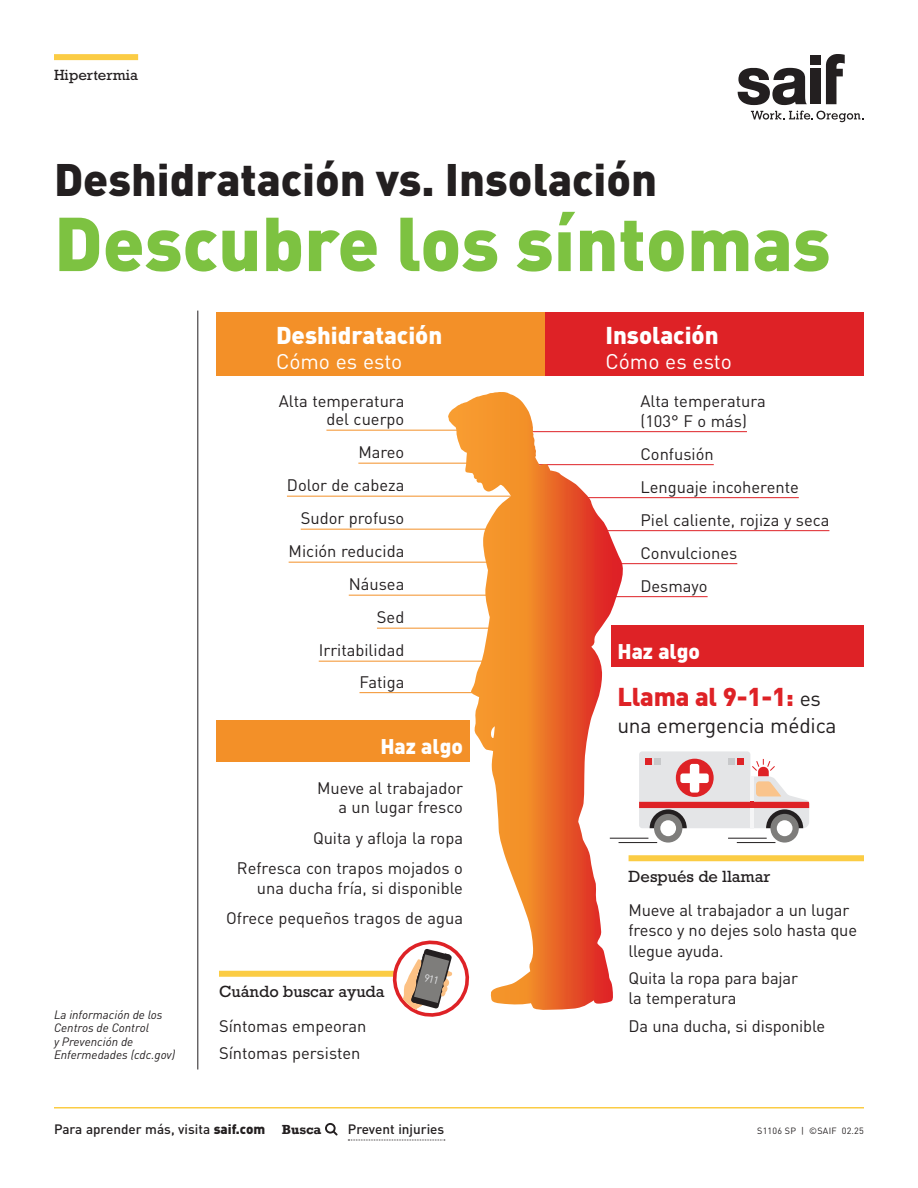
<style>
.page{position:relative;width:918px;height:1188px;background:#fff}
.page>*{position:absolute;margin:0;border:0;box-sizing:border-box;transform-origin:0 0}
.Header_-_Large_lime_green{font:900 75px "DINOT";color:#7dc241}
.Header_-_Small_black{font:900 45px "DINOT";color:#231f20}
.Body_text{font:900 25.5px "DINOT";letter-spacing:-.01em;color:#de2226}
.Body_text-2{font:900 24px "DINOT";color:#fff}
.Body_text-3{font:21px "DINOT";color:#fff}
.Body_text-4{font:21px "DINOT";letter-spacing:-.01em;color:#231f20}
.Body_text-5{font:900 21px "DINOT";color:#fff}
.Body_text-6{font:16.5px/19.5px "DINOT";color:#231f20;text-align:right}
.Sidebar{font:16.5px/19.5px "DINOT";letter-spacing:-.01em;color:#231f20}
.Sidebar_header{font:16.5px "Rockwell Std";color:#231f20}
.Sidebar_header-2{font:15px "Rockwell Std";color:#231f20}
.Body_-_first_line{font:500 13.5px "DINOT";color:#231f20}
.t1{font:italic 12px/13.5px "DINOT";color:#231f20}
.t2{font:9px "DINOT";letter-spacing:.025em;color:#231f20}
.s1{font-weight:400;font-size:21px;color:#231f20}
.s2{font-weight:900}
.s3{font-family:"Rockwell";font-weight:700}
</style>
<div class="page">
<hr style="left:198px;top:311px;width:1px;height:759px;background:#231f20">
<svg style="left:348px;top:1140px;width:97px;height:1px"></svg>
<svg style="left:325px;top:1123px;width:13px;height:13px"></svg>
<div style="left:810px;top:69px;width:11px;height:35px;background:#231f20"></div>
<div style="left:810px;top:56px;width:11px;height:9px;background:#231f20"></div>
<svg style="left:738px;top:68px;width:69px;height:37px"></svg>
<svg style="left:826px;top:54px;width:19px;height:50px"></svg>
<svg style="left:751px;top:111px;width:113px;height:11px"></svg>
<div style="left:54px;top:54px;width:84px;height:6px;background:#fbcc44"></div>
<hr style="left:54px;top:1107px;width:810px;height:1px;background:#fbcc44">
<div style="left:216px;top:312px;width:329px;height:63px;background:#f39028"></div>
<div style="left:545px;top:312px;width:319px;height:63px;background:#de2226"></div>
<hr style="left:326px;top:430px;width:186px;height:1px;background:#f39028">
<hr style="left:358px;top:463px;width:154px;height:1px;background:#f39028">
<hr style="left:287px;top:496px;width:225px;height:1px;background:#f39028">
<hr style="left:301px;top:529px;width:211px;height:1px;background:#f39028">
<hr style="left:289px;top:562px;width:223px;height:1px;background:#f39028">
<hr style="left:349px;top:595px;width:163px;height:1px;background:#f39028">
<hr style="left:377px;top:628px;width:135px;height:1px;background:#f39028">
<hr style="left:319px;top:661px;width:193px;height:1px;background:#f39028">
<hr style="left:359px;top:692px;width:153px;height:1px;background:#f39028">
<hr style="left:505px;top:431px;width:242px;height:1px;background:#de2226">
<hr style="left:532px;top:464px;width:182px;height:1px;background:#de2226">
<hr style="left:532px;top:497px;width:267px;height:1px;background:#de2226">
<hr style="left:532px;top:530px;width:297px;height:1px;background:#de2226">
<hr style="left:532px;top:563px;width:205px;height:1px;background:#de2226">
<hr style="left:532px;top:596px;width:176px;height:1px;background:#de2226">
<div style="left:219px;top:971px;width:212px;height:6px;background:#fbcc44"></div>
<div style="left:216px;top:720px;width:253px;height:42px;background:#f39028"></div>
<div style="left:611px;top:625px;width:253px;height:42px;background:#de2226"></div>
<div style="left:629px;top:855px;width:235px;height:6px;background:#fbcc44"></div>
<div style="left:654px;top:814px;width:28px;height:29px;background:#7e7d7b;border-radius:50%"></div>
<svg style="left:770px;top:814px;width:29px;height:29px"></svg>
<div style="left:660px;top:820px;width:16px;height:16px;background:#fff;border-radius:50%"></div>
<div style="left:777px;top:820px;width:16px;height:16px;background:#fff;border-radius:50%"></div>
<svg style="left:639px;top:751px;width:170px;height:77px"></svg>
<hr style="left:619px;top:842px;width:38px;height:1px;background:#231f20">
<hr style="left:737px;top:842px;width:38px;height:1px;background:#231f20">
<hr style="left:610px;top:838px;width:38px;height:1px;background:#231f20">
<hr style="left:728px;top:838px;width:39px;height:1px;background:#231f20">
<svg style="left:448px;top:392px;width:166px;height:618px"></svg>
<svg style="left:391px;top:938px;width:80px;height:79px"></svg>
<p class="Sidebar_header-2" style="left:54px;top:67px;width:86px">Hipertermia</p>
<p class="Header_-_Small_black" style="left:54px;top:149px;width:605px">Deshidratación vs. Insolación</p>
<p class="Header_-_Large_lime_green" style="left:54px;top:193px;width:778px">Descubre los síntomas</p>
<p class="t1" style="left:54px;top:1007px;width:123px">La información de los<br>Centros de Control<br>y Prevención de<br>Enfermedades (cdc.gov)</p>
<p class="Body_text-2" style="left:276px;top:319px;width:168px">Deshidratación</p>
<p class="Body_text-3" style="left:276px;top:348px;width:128px">Cómo es esto</p>
<p class="Body_text-6" style="left:279px;top:392px;width:127px;line-height:18px">Alta temperatura del cuerpo</p>
<p class="Body_text-6" style="left:358px;top:442px;width:48px">Mareo</p>
<p class="Body_text-6" style="left:287px;top:475px;width:119px">Dolor de cabeza</p>
<p class="Body_text-6" style="left:301px;top:508px;width:105px">Sudor profuso</p>
<p class="Body_text-6" style="left:289px;top:541px;width:117px">Mición reducida</p>
<p class="Body_text-6" style="left:349px;top:574px;width:57px">Náusea</p>
<p class="Body_text-6" style="left:377px;top:607px;width:29px">Sed</p>
<p class="Body_text-6" style="left:319px;top:640px;width:87px">Irritabilidad</p>
<p class="Body_text-6" style="left:359px;top:672px;width:46px">Fatiga</p>
<p class="Body_text-5" style="left:380px;top:732px;width:84px">Haz algo</p>
<p class="Body_text-6" style="left:317px;top:777px;width:148px">Mueve al trabajador a un lugar fresco</p>
<p class="Body_text-6" style="left:313px;top:827px;width:152px">Quita y afloja la ropa</p>
<p class="Body_text-6" style="left:237px;top:858px;width:228px">Refresca con trapos mojados o una ducha fría, si disponible</p>
<p class="Body_text-6" style="left:226px;top:908px;width:238px">Ofrece pequeños tragos de agua</p>
<p class="Sidebar_header" style="left:219px;top:982px;width:167px">Cuándo buscar ayuda</p>
<p class="Sidebar" style="left:219px;top:1015px;width:149px">Síntomas empeoran</p>
<p class="Sidebar" style="left:219px;top:1043px;width:143px">Síntomas persisten</p>
<p class="Body_text-2" style="left:605px;top:319px;width:115px">Insolación</p>
<p class="Body_text-3" style="left:605px;top:348px;width:128px">Cómo es esto</p>
<p class="Body_text-6" style="left:640px;top:391px;width:127px;text-align:left">Alta temperatura (103° F o más)</p>
<p class="Body_text-6" style="left:640px;top:444px;width:75px">Confusión</p>
<p class="Body_text-6" style="left:640px;top:477px;width:160px">Lenguaje incoherente</p>
<p class="Body_text-6" style="left:640px;top:510px;width:191px">Piel caliente, rojiza y seca</p>
<p class="Body_text-6" style="left:640px;top:543px;width:98px">Convulciones</p>
<p class="Body_text-6" style="left:640px;top:576px;width:69px">Desmayo</p>
<p class="Body_text-5" style="left:617px;top:638px;width:84px">Haz algo</p>
<p class="Body_text" style="left:617px;top:679px;width:205px">Llama al 9-1-1: <span class="s1">es</span></p>
<p class="Body_text-4" style="left:617px;top:711px;width:221px">una emergencia médica</p>
<p class="Sidebar_header" style="left:629px;top:866px;width:143px">Después de llamar</p>
<p class="Sidebar" style="left:629px;top:900px;width:230px">Mueve al trabajador a un lugar fresco y no dejes solo hasta que</p>
<p class="Sidebar" style="left:629px;top:940px;width:97px">llegue ayuda.</p>
<p class="Sidebar" style="left:629px;top:968px;width:171px">Quita la ropa para bajar la temperatura</p>
<p class="Sidebar" style="left:629px;top:1015px;width:198px">Da una ducha, si disponible</p>
<p class="Body_-_first_line" style="left:54px;top:1120px;width:269px">Para aprender más, visita <span class="s2">saif.com</span> <span class="s3">Busca</span></p>
<p class="Body_-_first_line" style="left:348px;top:1120px;width:98px">Prevent injuries</p>
<p class="t2" style="left:757px;top:1125px;width:108px">S1106 SP | ©SAIF 02.25</p>
</div>
